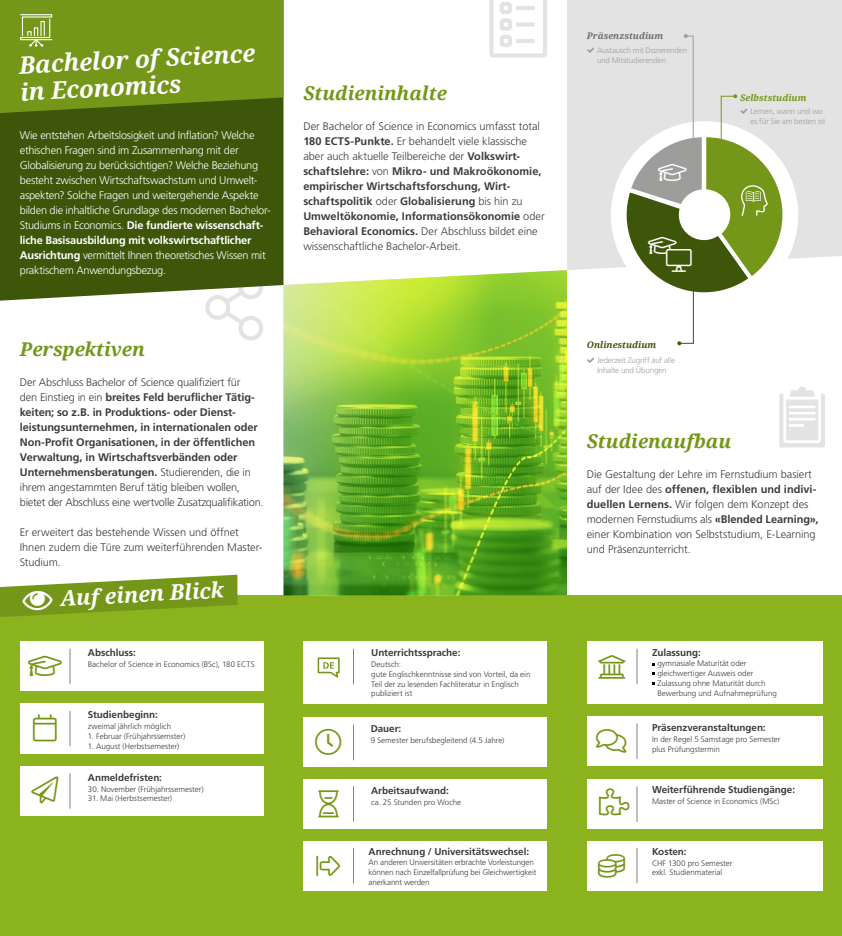
<style>
.page{position:relative;width:842px;height:936px;background:#fff}
.page>*{position:absolute;margin:0;border:0;box-sizing:border-box;transform-origin:0 0}
.t1{font:300 66px "Font Awesome 5 Pro";color:#e3e3e3}
.t2{font:300 27px "Font Awesome 5 Pro";color:#749719}
.t3{font:italic 700 24px/27px "Droid Serif";color:#fff}
.t4{font:italic 700 21.5px "Droid Serif";color:#fff}
.t5{font:italic 700 19px "Droid Serif";color:#749719}
.t6{font:700 11px/15px "Frutiger LT Std";letter-spacing:-.005em;color:#3c3c3b}
.t7{font:300 11px/15px "Frutiger LT Std";letter-spacing:-.025em;color:#fff}
.t8{font:300 11px/15px "Frutiger LT Std";letter-spacing:-.005em;color:#3c3c3b}
.t9{font:700 9.9px "Frutiger LT Std";letter-spacing:-.005em;color:#3c3c3b}
.t10{font:italic 700 9.1px "Droid Serif";color:#706f6f}
.t11{font:italic 700 9.1px "Droid Serif";color:#3e560a}
.t12{font:italic 700 9.1px "Droid Serif";color:#749719}
.t13{font:300 8px/9.6px "Frutiger LT Std";letter-spacing:-.005em;color:#3c3c3b}
.t14{font:300 8px/10px "Frutiger LT Std";letter-spacing:-.02em;color:#9d9d9c}
.s1{font-weight:700}
.s2{font-weight:300}
.s3{color:#749719}
</style>
<div class="page">
<div style="left:0;top:595px;width:842px;height:340px;background:#8ab31d"></div>
<div style="left:0;top:113px;width:283px;height:187px;background:#3e560a"></div>
<svg style="left:0;top:0;width:283px;height:113px;fill:#749719"></svg>
<div style="left:567px;top:0;width:275px;height:270px;background:#e3e3e3"></div>
<div style="left:20px;top:641px;width:244px;height:50px;background:#fff"></div>
<hr style="left:70px;top:649px;width:1px;height:34px;background:#000">
<div style="left:20px;top:766px;width:244px;height:49px;background:#fff"></div>
<hr style="left:70px;top:773px;width:1px;height:35px;background:#000">
<div style="left:20px;top:703px;width:244px;height:51px;background:#fff"></div>
<hr style="left:70px;top:711px;width:1px;height:35px;background:#000">
<div style="left:303px;top:641px;width:244px;height:62px;background:#fff"></div>
<hr style="left:353px;top:649px;width:1px;height:35px;background:#000">
<div style="left:303px;top:717px;width:244px;height:50px;background:#fff"></div>
<hr style="left:353px;top:725px;width:1px;height:35px;background:#000">
<div style="left:303px;top:779px;width:244px;height:49px;background:#fff"></div>
<hr style="left:353px;top:786px;width:1px;height:35px;background:#000">
<div style="left:587px;top:716px;width:235px;height:50px;background:#fff"></div>
<hr style="left:637px;top:723px;width:1px;height:35px;background:#000">
<div style="left:587px;top:641px;width:235px;height:62px;background:#fff"></div>
<hr style="left:637px;top:649px;width:1px;height:34px;background:#000">
<div style="left:587px;top:778px;width:235px;height:50px;background:#fff"></div>
<hr style="left:637px;top:786px;width:1px;height:35px;background:#000">
<div style="left:587px;top:840px;width:235px;height:50px;background:#fff"></div>
<hr style="left:637px;top:848px;width:1px;height:34px;background:#000">
<div style="left:611px;top:121px;width:187px;height:187px;background:#fff;border-radius:50%"></div>
<svg style="left:0;top:574px;width:237px;height:43px"></svg>
<svg style="left:779px;top:386px;width:46px;height:61px"></svg>
<svg style="left:20px;top:14px;width:32px;height:33px"></svg>
<svg style="left:318px;top:657px;width:22px;height:20px"></svg>
<div style="left:303px;top:840px;width:244px;height:50px;background:#fff"></div>
<hr style="left:353px;top:848px;width:1px;height:35px;background:#000">
<img style="left:283px;top:270px;width:284px;height:325px">
<svg style="left:587px;top:48px;width:7px;height:5px"></svg>
<svg style="left:612px;top:34px;width:170px;height:311px"></svg>
<svg style="left:205px;top:274px;width:58px;height:26px"></svg>
<h3 class="t3" style="left:18px;top:52px;width:238px;rotate:-3deg">Bachelor of Science in Economics</h3>
<p class="t7" style="left:20px;top:127px;width:252px">Wie entstehen Arbeitslosigkeit und Inflation? Welche ethischen Fragen sind im Zusammenhang mit der Globalisierung zu berücksichtigen? Welche Beziehung besteht zwischen Wirtschaftswachstum und Umwelt&shy;aspekten? Solche Fragen und weitergehende Aspekte bilden die inhaltliche Grundlage des modernen Bachelor-Studiums in Economics. <span class="s1">Die fundierte wissenschaft&shy;liche Basisausbildung mit volkswirtschaftlicher Ausrichtung</span> vermittelt Ihnen theoretisches Wissen mit praktischem Anwendungsbezug.</p>
<h3 class="t5" style="left:20px;top:338px;width:127px">Perspektiven</h3>
<p class="t6" style="left:20px;top:374px;width:245px"><span class="s2">Der Abschluss Bachelor of Science qualifiziert für<br>den Einstieg in ein</span> breites Feld beruflicher Tätig&shy;keiten; so z.B. in Produktions- oder Dienst&shy;leistungsunternehmen, in internationalen oder Non-Profit Organisationen, in der öffentlichen Verwaltung, in Wirtschaftsverbänden oder Unternehmensberatungen. <span class="s2">Studierenden, die in ihrem angestammten Beruf tätig bleiben wollen, bietet der Abschluss eine wertvolle Zusatzqualifikation.</span></p>
<p class="t8" style="left:20px;top:524px;width:244px">Er erweitert das bestehende Wissen und öffnet<br>Ihnen zudem die Türe zum weiterführenden Master-<br>Studium.</p>
<h3 class="t4" style="left:22px;top:588px;width:203px;rotate:-3deg">■ Auf einen Blick</h3>
<p class="t9" style="left:88px;top:647px;width:50px">Abschluss:</p>
<p class="t13" style="left:88px;top:659px;width:168px">Bachelor of Science in Economics (BSc), 180 ECTS</p>
<p class="t9" style="left:88px;top:709px;width:72px">Studienbeginn:</p>
<p class="t13" style="left:88px;top:721px;width:85px">zweimal jährlich möglich</p>
<p class="t13" style="left:88px;top:731px;width:99px">1. Februar (Frühjahrssemster)</p>
<p class="t13" style="left:33px;top:741px;width:148px"><sup>✓</sup> 1. August (Herbstsemester)</p>
<p class="t9" style="left:88px;top:771px;width:76px">Anmeldefristen:</p>
<p class="t13" style="left:88px;top:784px;width:117px">30. November (Frühjahrssemester)</p>
<p class="t13" style="left:31px;top:793px;width:142px"><span class="s3">●■</span> 31. Mai (Herbstsemester)</p>
<h1 class="t1" style="left:489px;top:-9px;width:59px">●●□▼</h1>
<h3 class="t5" style="left:303px;top:83px;width:145px">Studieninhalte</h3>
<p class="t6" style="left:303px;top:119px;width:243px"><span class="s2">Der Bachelor of Science in Economics umfasst total </span>180 ECTS-Punkte. <span class="s2">Er behandelt viele klassische aber auch aktuelle Teilbereiche der</span> Volkswirt&shy;schaftslehre: <span class="s2">von</span> Mikro- und Makroökonomie, empirischer Wirtschaftsforschung, Wirt&shy;schaftspolitik <span class="s2">oder</span> Globalisierung <span class="s2">bis hin zu </span>Umweltökonomie, Informationsökonomie <span class="s2">oder </span>Behavioral Economics. <span class="s2">Der Abschluss bildet eine wissenschaftliche Bachelor-Arbeit.</span></p>
<p class="t9" style="left:371px;top:647px;width:91px">Unterrichtssprache:</p>
<p class="t13" style="left:371px;top:660px;width:161px">Deutsch:<br>gute Englischkenntnisse sind von Vorteil, da ein<br>Teil der zu lesenden Fachliteratur in Englisch publiziert ist</p>
<p class="t9" style="left:371px;top:722px;width:32px">Dauer:</p>
<p class="t13" style="left:371px;top:735px;width:135px">9 Semester berufsbegleitend (4.5 Jahre)</p>
<h2 class="t2" style="left:317px;top:851px;width:25px">□●▼□▼</h2>
<p class="t9" style="left:371px;top:784px;width:79px">Arbeitsaufwand:</p>
<p class="t13" style="left:371px;top:797px;width:92px">ca. 25 Stunden pro Woche</p>
<p class="t9" style="left:369px;top:846px;width:162px">Anrechnung / Universitätswechsel:</p>
<p class="t13" style="left:369px;top:857px;width:169px">An anderen Universitäten erbrachte Vorleistungen können nach Einzelfallprüfung bei Gleichwertigkeit</p>
<p class="t13" style="left:369px;top:877px;width:62px">anerkannt werden</p>
<p class="t10" style="left:587px;top:30px;width:78px">Präsenzstudium</p>
<p class="t14" style="left:597px;top:45px;width:92px">Austausch mit Dozierenden und Mitstudierenden</p>
<p class="t12" style="left:740px;top:92px;width:68px">Selbststudium</p>
<p class="t14" style="left:750px;top:106px;width:76px">Lernen, wann und wo es für Sie am besten ist</p>
<p class="t11" style="left:587px;top:339px;width:71px">Onlinestudium</p>
<p class="t14" style="left:597px;top:355px;width:80px">Jederzeit Zugriff auf alle<br>Inhalte und Übungen</p>
<h3 class="t5" style="left:587px;top:430px;width:146px">Studienaufbau</h3>
<p class="t8" style="left:587px;top:466px;width:233px">Die Gestaltung der Lehre im Fernstudium basiert auf der Idee des <span class="s1">offenen, flexiblen und indivi&shy;duellen Lernens.</span> Wir folgen dem Konzept des modernen Fernstudiums als <span class="s1">«Blended Learning», </span>einer Kombination von Selbststudium, E-Learning und Präsenzunterricht.</p>
<h2 class="t2" style="left:596px;top:727px;width:32px">□■▼▲</h2>
<h2 class="t2" style="left:598px;top:851px;width:28px">□■▲</h2>
<p class="t9" style="left:652px;top:647px;width:50px">Zulassung:</p>
<p class="t13" style="left:657px;top:658px;width:121px;line-height:9.9px">gymnasiale Maturität oder gleichwertiger Ausweis oder<br>Zulassung ohne Maturität durch<br>Bewerbung und Aufnahmeprüfung</p>
<p class="t9" style="left:652px;top:721px;width:115px">Präsenzveranstaltungen:</p>
<p class="t13" style="left:652px;top:734px;width:130px">In der Regel 5 Samstage pro Semester</p>
<p class="t13" style="left:652px;top:744px;width:69px">plus Prüfungstermin</p>
<p class="t9" style="left:652px;top:783px;width:145px">Weiterführende Studiengänge:</p>
<p class="t13" style="left:652px;top:796px;width:129px">Master of Science in Economics (MSc)</p>
<p class="t9" style="left:652px;top:845px;width:36px">Kosten:</p>
<p class="t13" style="left:652px;top:858px;width:82px">CHF 1300 pro Semester</p>
<p class="t13" style="left:652px;top:868px;width:72px">exkl. Studienmaterial</p>
</div>
